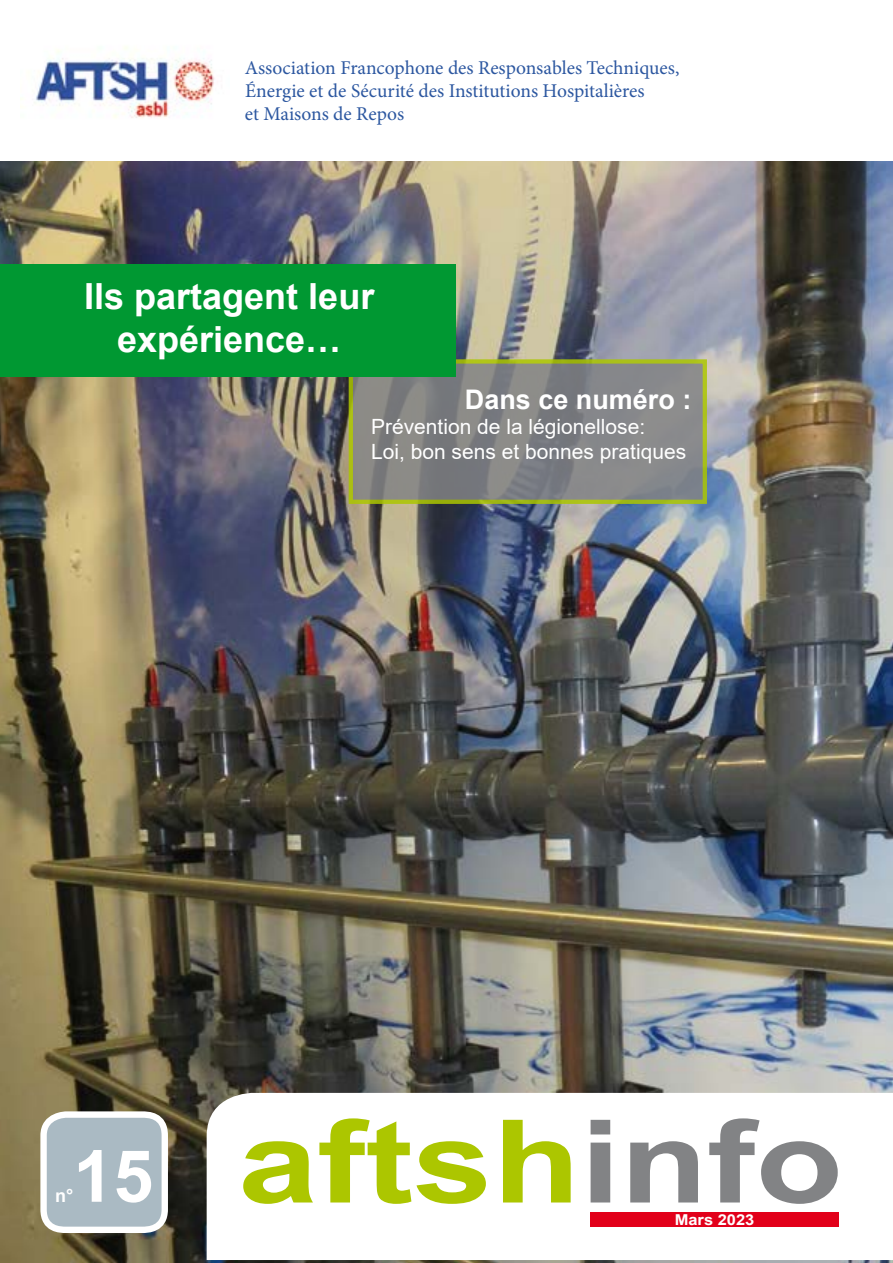
<style>
.page{position:relative;width:893px;height:1263px;background:#fff}
.page>*{position:absolute;margin:0;border:0;box-sizing:border-box;transform-origin:0 0}
.t1{font:700 115.5px "Arial";color:#acc600;scale:1.24 1}
.t2{font:700 36px/43.2px "Arial";color:#fff;text-align:center}
.t3{font:700 27px "Arial";color:#fff}
.t4{font:21px/25.2px "Arial";color:#fff}
.t5{font:19.5px/23.4px "Minion Pro";color:#2c57a0}
.t6{font:700 18px "Arial";color:#fff}
.t7{font:700 15px "Arial";color:#fff;scale:1.1 1}
.s1{font-size:72px;color:#fff}
.s2{color:#828385}
</style>
<div class="page">
<img style="left:0;top:162px;width:893px;height:1101px">
<svg style="left:207px;top:1093px;width:686px;height:167px"></svg>
<div style="left:44px;top:1114px;width:121px;height:116px;background:#aabac3;border-radius:22px"></div>
<div style="left:40px;top:1111px;width:128px;height:122px;border:6px solid #fff;border-radius:22px"></div>
<div style="left:590px;top:1212px;width:249px;height:14px;background:#e2001a"></div>
<img style="left:20px;top:46px;width:195px;height:72px">
<svg style="left:349px;top:359px;width:358px;height:145px;background:#84877c"></svg>
<div style="left:0;top:264px;width:455px;height:112px;background:#009832"></div>
<p class="t5" style="left:245px;top:56px;width:436px">Association Francophone des Responsables Techniques,<br>Énergie et de Sécurité des Institutions Hospitalières<br>et Maisons de Repos</p>
<h2 class="t2" style="left:84px;top:275px;width:292px">Ils partagent leur expérience…</h2>
<h3 class="t3" style="left:465px;top:380px;width:228px">Dans ce numéro :</h3>
<p class="t4" style="left:371px;top:414px;width:317px">Prévention de la légionellose:<br>Loi, bon sens et bonnes pratiques</p>
<h1 class="t1" style="left:73px;top:1080px;width:622px"><span class="s1">15</span> aftsh<span class="s2">info</span></h1>
<p class="t7" style="left:675px;top:1209px;width:74px">Mars 2023</p>
<p class="t6" style="left:55px;top:1183px;width:20px">n°</p>
</div>
